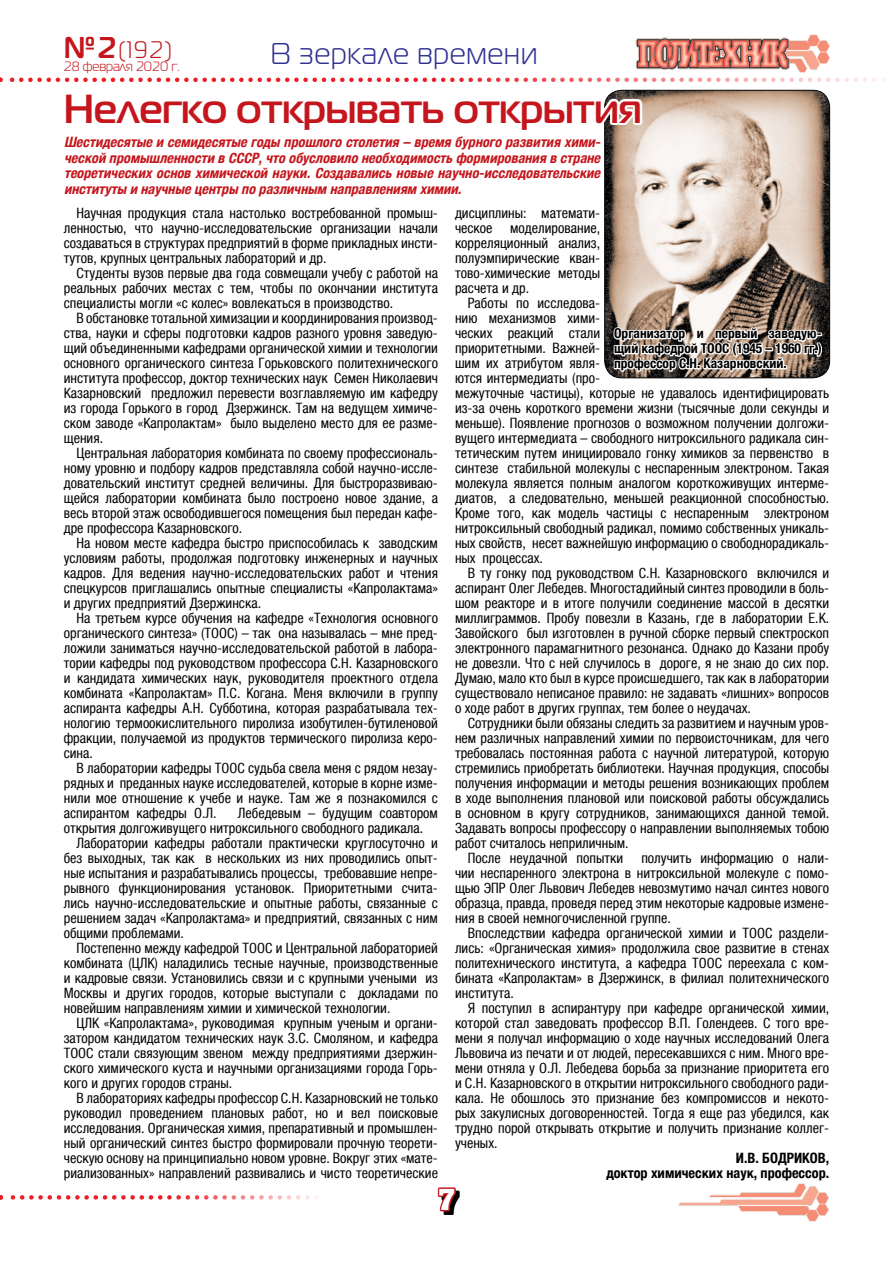
<style>
.page{position:relative;width:893px;height:1263px;background:#fff}
.page>*{position:absolute;margin:0;border:0;box-sizing:border-box;transform-origin:0 0}
.t1{font:700 40.5px "Magistral C";color:#c4161c}
.t2{font:30px "Magistral C";letter-spacing:.035em;color:#2e3092}
.t3{font:30px "Xenia Bold Cyrillic";color:#fff}
.t4{font:24px "Magistral C";color:#c4161c}
.t5{font:condensed 14.25px/15px "Helvetica Neue LTCYR";color:#000;text-align:justify}
.t6{font:italic 700 condensed 14.25px/15.8px "Helvetica Neue LTCYR";color:#c4161c;text-align:justify}
.t7{font:700 condensed 14.25px/15px "Helvetica Neue LTCYR";color:#000;text-align:right}
.t8{font:700 condensed 13.5px/15px "Helvetica Neue LTCYR";color:#000;text-align:justify}
.t9{font:13.5px "Magistral C";color:#c4161c}
.s1{font-weight:700;font-size:30px}
</style>
<div class="page">
<img style="left:793px;top:34px;width:36px;height:39px">
<img style="left:635px;top:37px;width:158px;height:34px">
<svg style="left:0;top:78px;width:884px;height:4px"></svg>
<svg style="left:0;top:1195px;width:317px;height:4px"></svg>
<img style="left:678px;top:1183px;width:151px;height:39px">
<svg style="left:443px;top:1191px;width:16px;height:24px"></svg>
<svg style="left:437px;top:1187px;width:20px;height:26px"></svg>
<img style="left:605px;top:90px;width:225px;height:288px">
<div style="left:604px;top:90px;width:226px;height:288px;border:1px solid #000;border-radius:17px"></div>
<svg style="left:604px;top:90px;width:40px;height:44px"></svg>
<svg style="left:612px;top:323px;width:212px;height:53px"></svg>
<h3 class="t4" style="left:64px;top:37px;width:110px"><span class="s1">№2</span>(192)</h3>
<p class="t9" style="left:64px;top:59px;width:117px">28 февраля 2020 г.</p>
<h2 class="t2" style="left:271px;top:38px;width:268px">В зеркале времени</h2>
<h1 class="t1" style="left:64px;top:84px;width:579px">Нелегко открывать открытия</h1>
<p class="t6" style="left:64px;top:134px;width:541px">Шестидесятые и семидесятые годы прошлого столетия – время бурного развития хими&shy;ческой промышленности в СССР,что обусловило необходимость формирования в стране теоретических основ химической науки. Создавались новые научно-исследовательские институты и научные центры по различным направлениям химии.</p>
<p class="t5" style="left:455px;top:205px;width:147px">дисциплины: математи&shy;ческое моделирование, корреляционный анализ, полуэмпирические кван&shy;тово-химические методы расчета и др.</p>
<p class="t5" style="left:455px;top:295px;width:376px;text-align:left;text-indent:13px">Работы по исследова-<br>нию механизмов хими-<br>ческих реакций стали<br>приоритетными. Важней-<br>шим их атрибутом явля-<br>ются интермедиаты (про-<br>межуточные частицы), которые не удавалось идентифицировать из-за очень короткого времени жизни (тысячные доли секунды и меньше). Появление прогнозов о возможном получении долгожи&shy;вущего интермедиата – свободного нитроксильного радикала син&shy;тетическим путем инициировало гонку химиков за первенство в синтезе стабильной молекулы с неспаренным электроном. Такая молекула является полным аналогом короткоживущих интерме&shy;диатов, а следовательно, меньшей реакционной способностью.<br>Кроме того, как модель частицы с неспаренным электроном нитроксильный свободный радикал, помимо собственных уникаль&shy;ных свойств, несет важнейшую информацию о свободнорадикаль&shy;ных процессах.</p>
<p class="t5" style="left:455px;top:565px;width:376px;text-indent:13px">В ту гонку под руководством С.Н. Казарновского включился и аспирант Олег Лебедев. Многостадийный синтез проводили в боль&shy;шом реакторе и в итоге получили соединение массой в десятки миллиграммов. Пробу повезли в Казань, где в лаборатории Е.К.<br>Завойского был изготовлен в ручной сборке первый спектроскоп электронного парамагнитного резонанса. Однако до Казани пробу не довезли. Что с ней случилось в дороге, я не знаю до сих пор.<br>Думаю, мало кто был в курсе происшедшего, так как в лаборатории существовало неписаное правило: не задавать «лишних» вопросов о ходе работ в других группах, тем более о неудачах.</p>
<p class="t5" style="left:468px;top:716px;width:363px">Сотрудники были обязаны следить за развитием и научным уров-</p>
<p class="t5" style="left:455px;top:731px;width:376px">нем различных направлений химии по первоисточникам, для чего</p>
<p class="t5" style="left:455px;top:746px;width:376px">требовалась постоянная работа с научной литературой, которую</p>
<p class="t5" style="left:455px;top:761px;width:376px">стремились приобретать библиотеки. Научная продукция, способы</p>
<p class="t5" style="left:455px;top:776px;width:376px">получения информации и методы решения возникающих проблем</p>
<p class="t5" style="left:455px;top:791px;width:376px">в ходе выполнения плановой или поисковой работы обсуждались</p>
<p class="t5" style="left:455px;top:806px;width:376px">в основном в кругу сотрудников, занимающихся данной темой.</p>
<p class="t5" style="left:455px;top:821px;width:376px">Задавать вопросы профессору о направлении выполняемых тобою</p>
<p class="t5" style="left:455px;top:836px;width:175px">работ считалось неприличным.</p>
<p class="t5" style="left:468px;top:851px;width:157px">После неудачной попытки</p>
<p class="t5" style="left:64px;top:205px;width:376px;text-indent:13px">Научная продукция стала настолько востребованной промыш&shy;ленностью, что научно-исследовательские организации начали создаваться в структурах предприятий в форме прикладных инсти&shy;тутов, крупных центральных лабораторий и др.</p>
<p class="t5" style="left:64px;top:265px;width:376px;text-indent:13px">Студенты вузов первые два года совмещали учебу с работой на реальных рабочих местах с тем, чтобы по окончании института специалисты могли «с колес» вовлекаться в производство.</p>
<p class="t5" style="left:64px;top:310px;width:376px;text-indent:13px">В обстановке тотальной химизации и координирования производ&shy;ства, науки и сферы подготовки кадров разного уровня заведую&shy;щий объединенными кафедрами органической химии и технологии основного органического синтеза Горьковского политехнического института профессор, доктор технических наук Семен Николаевич Казарновский предложил перевести возглавляемую им кафедру из города Горького в город Дзержинск. Там на ведущем химиче&shy;ском заводе «Капролактам» было выделено место для ее разме&shy;щения.</p>
<p class="t5" style="left:64px;top:445px;width:376px;text-indent:13px">Центральная лаборатория комбината по своему профессиональ&shy;ному уровню и подбору кадров представляла собой научно-иссле&shy;довательский институт средней величины. Для быстроразвиваю&shy;щейся лаборатории комбината было построено новое здание, а весь второй этаж освободившегося помещения был передан кафе&shy;дре профессора Казарновского.</p>
<p class="t5" style="left:64px;top:535px;width:376px;text-indent:13px">На новом месте кафедра быстро приспособилась к заводским условиям работы, продолжая подготовку инженерных и научных кадров. Для ведения научно-исследовательских работ и чтения спецкурсов приглашались опытные специалисты «Капролактама» и других предприятий Дзержинска.</p>
<p class="t5" style="left:64px;top:610px;width:376px;text-indent:13px">На третьем курсе обучения на кафедре «Технология основного органического синтеза» (ТООС) – так она называлась – мне пред&shy;ложили заниматься научно-исследовательской работой в лабора&shy;тории кафедры под руководством профессора С.Н. Казарновского и кандидата химических наук, руководителя проектного отдела комбината «Капролактам» П.С. Когана. Меня включили в группу аспиранта кафедры А.Н. Субботина, которая разрабатывала тех&shy;нологию термоокислительного пиролиза изобутилен-бутиленовой фракции, получаемой из продуктов термического пиролиза керо&shy;сина.</p>
<p class="t5" style="left:64px;top:761px;width:376px;text-indent:13px">В лаборатории кафедры ТООС судьба свела меня с рядом незау&shy;рядных и преданных науке исследователей, которые в корне изме&shy;нили мое отношение к учебе и науке. Там же я познакомился с аспирантом кафедры О.Л.</p>
<p class="t8" style="left:614px;top:326px;width:209px">Организатор и первый заведую&shy;щий кафедрой ТООС (1945 – 1960 гг.) профессор С.Н. Казарновский.</p>
<p class="t5" style="left:64px;top:806px;width:376px;text-indent:174px">Лебедевым – будущим соавтором открытия долгоживущего нитроксильного свободного радикала.</p>
<p class="t5" style="left:64px;top:836px;width:376px;text-indent:13px">Лаборатории кафедры работали практически круглосуточно и без выходных, так как в нескольких из них проводились опыт&shy;ные испытания и разрабатывались процессы, требовавшие непре&shy;рывного функционирования установок. Приоритетными счита&shy;лись научно-исследовательские и опытные работы, связанные с решением задач «Капролактама» и предприятий, связанных с ним общими проблемами.</p>
<p class="t5" style="left:64px;top:941px;width:376px;text-indent:13px">Постепенно между кафедрой ТООС и Центральной лабораторией комбината (ЦЛК) наладились тесные научные, производственные и кадровые связи. Установились связи и с крупными учеными из Москвы и других городов, которые выступали с докладами по новейшим направлениям химии и химической технологии.</p>
<p class="t5" style="left:64px;top:1016px;width:376px;text-indent:13px">ЦЛК «Капролактама», руководимая крупным ученым и органи&shy;затором кандидатом технических наук З.С. Смоляном, и кафедра ТООС стали связующим звеном между предприятиями дзержин&shy;ского химического куста и научными организациями города Горь&shy;кого и других городов страны.</p>
<p class="t5" style="left:64px;top:1091px;width:376px;text-indent:13px">В лабораториях кафедры профессор С.Н. Казарновский не только руководил проведением плановых работ, но и вел поисковые исследования. Органическая химия, препаративный и промышлен&shy;ный органический синтез быстро формировали прочную теорети&shy;ческую основу на принципиально новом уровне. Вокруг этих «мате&shy;риализованных» направлений развивались и чисто теоретические</p>
<p class="t5" style="left:455px;top:851px;width:376px;text-indent:186px">получить информацию о нали&shy;чии неспаренного электрона в нитроксильной молекуле с помо&shy;щью ЭПР Олег Львович Лебедев невозмутимо начал синтез нового образца, правда, проведя перед этим некоторые кадровые измене&shy;ния в своей немногочисленной группе.</p>
<p class="t5" style="left:455px;top:926px;width:376px;text-indent:13px">Впоследствии кафедра органической химии и ТООС раздели&shy;лись: «Органическая химия» продолжила свое развитие в стенах политехнического института, а кафедра ТООС переехала с ком&shy;бината «Капролактам» в Дзержинск, в филиал политехнического института.</p>
<p class="t5" style="left:455px;top:1001px;width:376px;text-indent:13px">Я поступил в аспирантуру при кафедре органической химии, которой стал заведовать профессор В.П. Голендеев. С того вре&shy;мени я получал информацию о ходе научных исследований Олега Львовича из печати и от людей, пересекавшихся с ним. Много вре&shy;мени отняла у О.Л. Лебедева борьба за признание приоритета его и С.Н. Казарновского в открытии нитроксильного свободного ради&shy;кала. Не обошлось это признание без компромиссов и некото&shy;рых закулисных договоренностей. Тогда я еще раз убедился, как трудно порой открывать открытие и получить признание коллег&shy;ученых.</p>
<p class="t7" style="left:606px;top:1151px;width:224px">И.В. БОДРИКОВ,<br>доктор химических наук, профессор.</p>
<h2 class="t3" style="left:437px;top:1182px;width:20px">7</h2>
</div>
